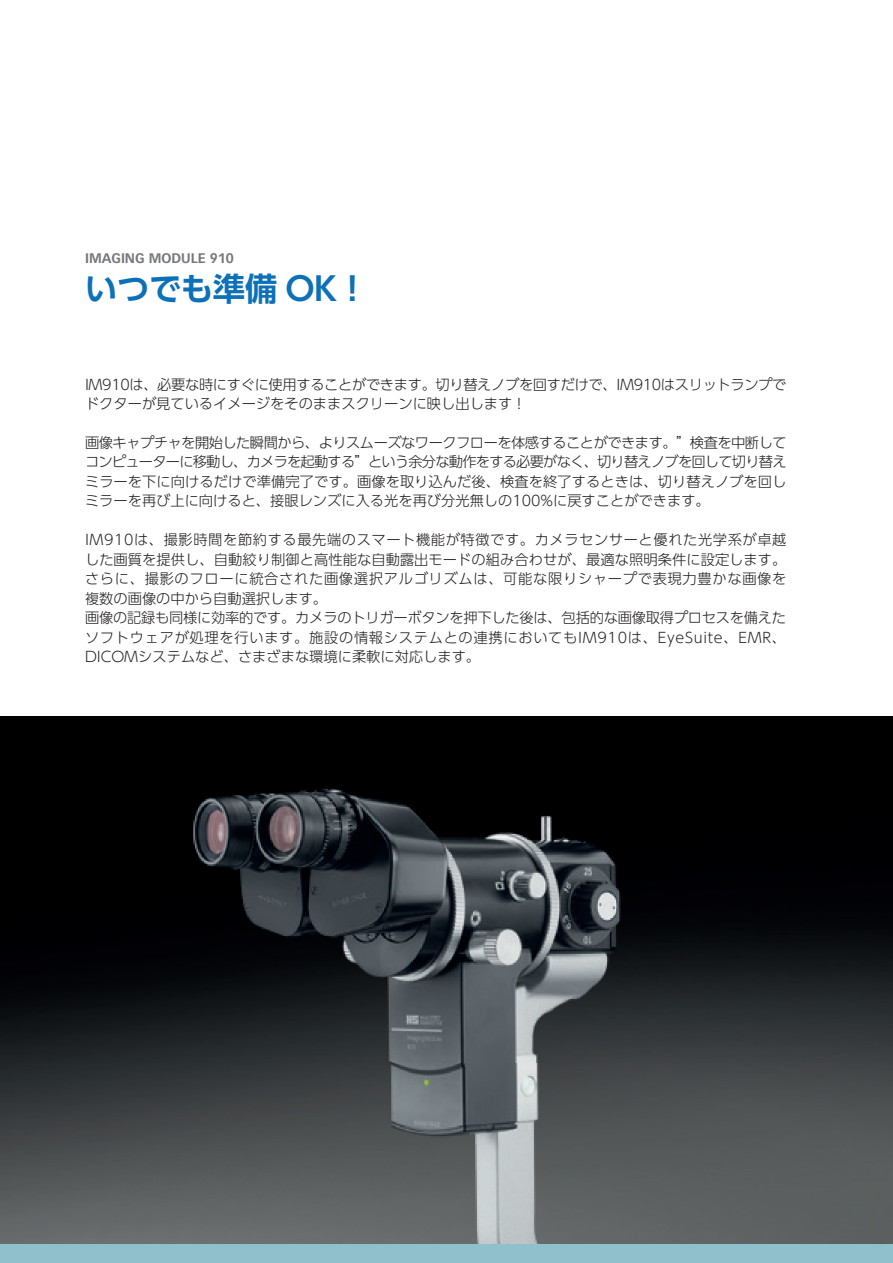
<style>
.page{position:relative;width:893px;height:1263px;background:#fff}
.page>*{position:absolute;margin:0;border:0;box-sizing:border-box;transform-origin:0 0}
.t1{font:32.25px "UD Shin Go Pro De Bold 90 msp RKSJ H";letter-spacing:-.005em;color:#0d71b9}
.t2{font:14.25px/19.5px "UD Shin Go Pro Light 90 msp RKSJ H";letter-spacing:.04em;color:#231f20}
.t3{font:14.25px/19.5px "UD Shin Go Pro Light 90 msp RKSJ H";color:#231f20;text-align:justify}
.t4{font:14.25px/19.5px "UD Shin Go Pro Light 90 msp RKSJ H";letter-spacing:-.025em;color:#231f20}
.t5{font:700 13.5px "Vectora Com";color:#76787b}
</style>
<div class="page">
<img style="left:0;top:716px;width:893px;height:528px">
<hr style="left:108px;top:716px;width:785px;height:3px;background:#000001">
<div style="left:0;top:1244px;width:893px;height:19px;background:#8fc0cc"></div>
<p class="t5" style="left:85px;top:250px;width:150px">IMAGING MODULE 910</p>
<h1 class="t1" style="left:85px;top:277px;width:274px">いつでも準備 OK !</h1>
<p class="t4" style="left:85px;top:376px;width:703px">IM910は、必要な時にすぐに使用することができます。切り替えノブを回すだけで、IM910はスリットランプでドクターが見ているイメージをそのままスクリーンに映し出します !</p>
<p class="t3" style="left:85px;top:435px;width:703px">画像キャプチャを開始した瞬間から、よりスムーズなワークフローを体感することができます。”検査を中断してコンピューターに移動し、カメラを起動する”という余分な動作をする必要がなく、切り替えノブを回して切り替えミラーを下に向けるだけで準備完了です。画像を取り込んだ後、検査を終了するときは、切り替えノブを回しミラーを再び上に向けると、接眼レンズに入る光を再び分光無しの100%に戻すことができます。</p>
<p class="t2" style="left:85px;top:532px;width:703px">IM910は、撮影時間を節約する最先端のスマート機能が特徴です。カメラセンサーと優れた光学系が卓越した画質を提供し、自動絞り制御と高性能な自動露出モードの組み合わせが、最適な照明条件に設定します。さらに、撮影のフローに統合された画像選択アルゴリズムは、可能な限りシャープで表現力豊かな画像を複数の画像の中から自動選択します。<br>画像の記録も同様に効率的です。カメラのトリガーボタンを押下した後は、包括的な画像取得プロセスを備えたソフトウェアが処理を行います。施設の情報システムとの連携においてもIM910は、EyeSuite、EMR、DICOMシステムなど、さまざまな環境に柔軟に対応します。</p>
</div>
